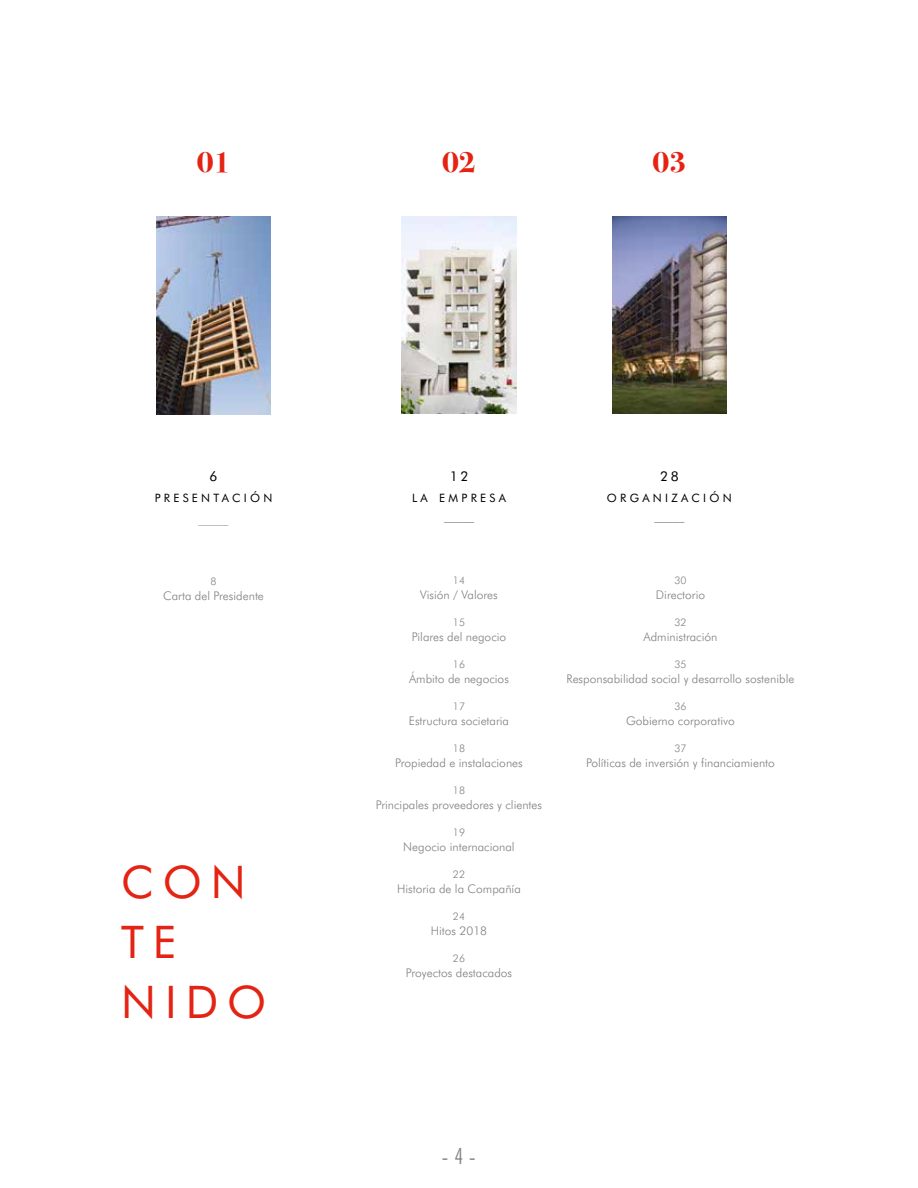
<style>
.page{position:relative;width:918px;height:1188px;background:#fff}
.page>*{position:absolute;margin:0;border:0;box-sizing:border-box;transform-origin:0 0}
.t1{font:45px/60px "Futura BT";letter-spacing:.2em;color:#e42313}
.t2{font:700 30px "Bodoni Svty Two ITCTT";color:#e42313}
.t3{font:300 22.5px "Futura BT";color:#838083}
.t4{font:13.5px "Futura BT";color:#000}
.t5{font:300 12px "Futura BT";color:#838083}
.t6{font:12px "Futura BT";color:#838083}
.t7{font:11.55px "Futura BT";letter-spacing:.285em;color:#000}
.t8{font:300 10.5px "Futura BT";color:#838083}
.s1{font-stretch:condensed}
</style>
<div class="page">
<img style="left:401px;top:216px;width:115px;height:198px">
<img style="left:612px;top:216px;width:115px;height:198px">
<img style="left:156px;top:216px;width:115px;height:198px">
<h2 class="t2" style="left:197px;top:137px;width:35px">01</h2>
<h2 class="t2" style="left:442px;top:137px;width:35px">02</h2>
<h2 class="t2" style="left:653px;top:137px;width:35px">03</h2>
<p class="t4" style="left:210px;top:468px;width:9px">6</p>
<p class="t7" style="left:155px;top:490px;width:119px">PRESENTACIÓN</p>
<p class="t5" style="left:199px;top:511px;width:31px">_____</p>
<p class="t8" style="left:211px;top:575px;width:8px">8</p>
<p class="t5" style="left:163px;top:589px;width:102px">Carta del Presidente</p>
<h1 class="t1" style="left:121px;top:852px;width:147px">CON<br>TE<br>NIDO</h1>
<p class="t4" style="left:450px;top:468px;width:20px">12</p>
<p class="t7" style="left:412px;top:490px;width:95px">LA EMPRESA</p>
<p class="t6" style="left:444px;top:508px;width:31px">_____</p>
<p class="t8" style="left:453px;top:574px;width:14px">14</p>
<p class="t5" style="left:420px;top:587px;width:79px">Visión / Valores</p>
<p class="t8" style="left:453px;top:616px;width:14px">15</p>
<p class="t5" style="left:412px;top:629px;width:96px">Pilares del negocio</p>
<p class="t8" style="left:453px;top:658px;width:14px">16</p>
<p class="t5" style="left:409px;top:671px;width:101px">Ámbito de negocios</p>
<p class="t8" style="left:453px;top:700px;width:14px">17</p>
<p class="t5" style="left:409px;top:713px;width:102px">Estructura societaria</p>
<p class="t8" style="left:453px;top:742px;width:14px">18</p>
<p class="t5" style="left:395px;top:755px;width:129px">Propiedad e instalaciones</p>
<p class="t8" style="left:453px;top:784px;width:14px">18</p>
<p class="t5" style="left:376px;top:797px;width:168px">Principales proveedores y clientes</p>
<p class="t8" style="left:453px;top:826px;width:14px">19</p>
<p class="t5" style="left:403px;top:839px;width:113px">Negocio internacional</p>
<p class="t8" style="left:453px;top:868px;width:14px">22</p>
<p class="t5" style="left:397px;top:881px;width:125px">Historia de la Compañía</p>
<p class="t8" style="left:453px;top:910px;width:14px">24</p>
<p class="t5" style="left:431px;top:923px;width:58px">Hitos 2018</p>
<p class="t8" style="left:453px;top:952px;width:14px">26</p>
<p class="t5" style="left:406px;top:965px;width:108px">Proyectos destacados</p>
<p class="t4" style="left:660px;top:468px;width:20px">28</p>
<p class="t7" style="left:607px;top:490px;width:126px">ORGANIZACIÓN</p>
<p class="t6" style="left:654px;top:508px;width:31px">_____</p>
<p class="t8" style="left:674px;top:574px;width:14px">30</p>
<p class="t5" style="left:656px;top:587px;width:51px">Directorio</p>
<p class="t8" style="left:674px;top:616px;width:14px">32</p>
<p class="t5" style="left:644px;top:629px;width:75px">Administración</p>
<p class="t8" style="left:674px;top:658px;width:14px">35</p>
<p class="t5" style="left:567px;top:671px;width:229px">Responsabilidad social y desarrollo sostenible</p>
<p class="t8" style="left:674px;top:700px;width:14px">36</p>
<p class="t5" style="left:626px;top:713px;width:110px">Gobierno corporativo</p>
<p class="t8" style="left:674px;top:742px;width:14px">37</p>
<p class="t5" style="left:586px;top:755px;width:190px">Políticas de inversión y financiamiento</p>
<h3 class="t3" style="left:441px;top:1142px;width:37px">-<span class="s1">4</span>-</h3>
</div>
